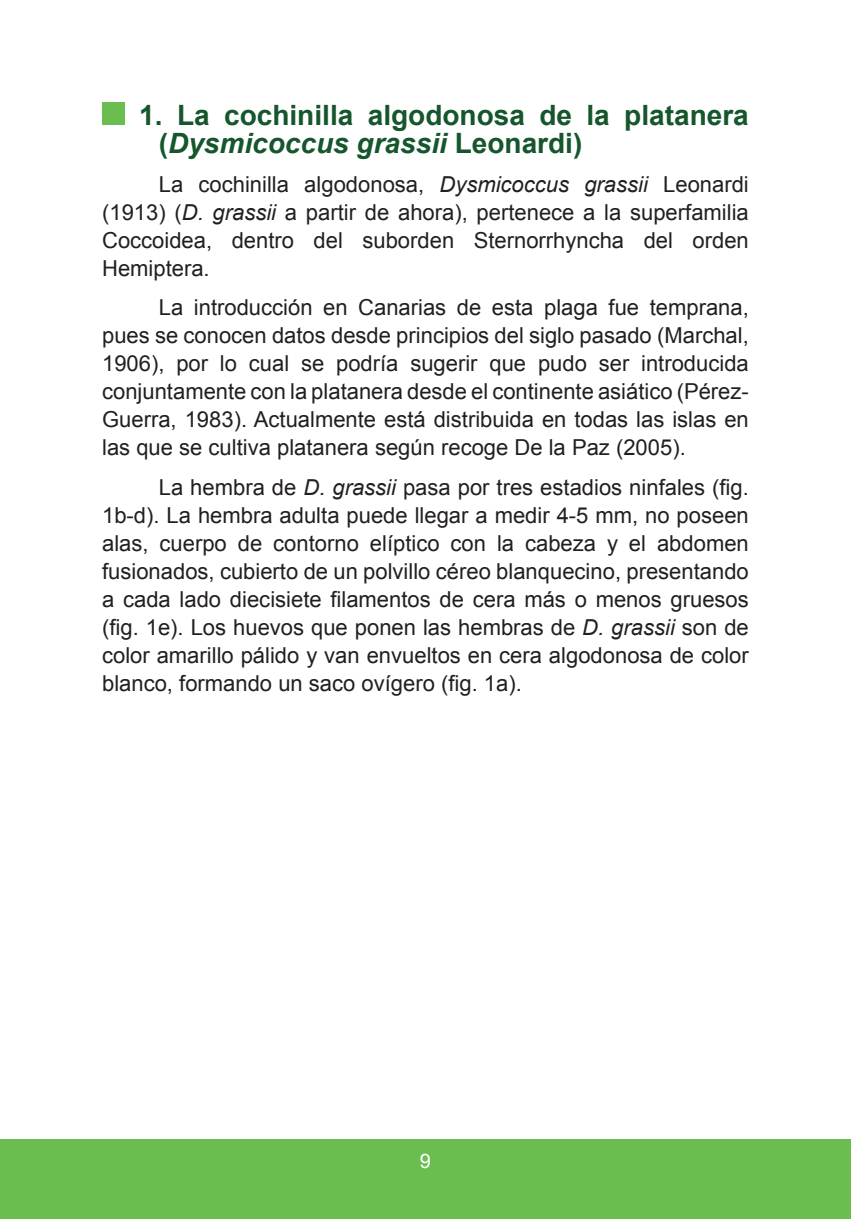
<style>
.page{position:relative;width:851px;height:1219px;background:#fff}
.page>*{position:absolute;margin:0;border:0;box-sizing:border-box;transform-origin:0 0}
.t1{font:700 28px/28px "Arial";color:#15562c}
.t2{font:22px/28px "Arial";color:#231f20;text-align:justify}
.t3{font:20px "Arial";color:#fff}
.s1{font-style:italic}
</style>
<div class="page">
<div style="left:0;top:1140px;width:850px;height:79px;background:#6abe50"></div>
<div style="left:102px;top:102px;width:23px;height:23px;background:#6abe50"></div>
<p class="t1" style="left:159px;top:102px;width:591px;text-indent:-20px">1. La cochinilla algodonosa de la platanera (<span class="s1">Dysmicoccus grassii</span> Leonardi)</p>
<p class="t2" style="left:102px;top:171px;width:648px;text-indent:57px">La cochinilla algodonosa, <span class="s1">Dysmicoccus grassii</span> Leonardi (1913) (<span class="s1">D. grassii</span> a partir de ahora), pertenece a la superfamilia Coccoidea, dentro del suborden Sternorrhyncha del orden Hemiptera.</p>
<p class="t2" style="left:102px;top:294px;width:648px;text-indent:57px">La introducción en Canarias de esta plaga fue temprana, pues se conocen datos desde principios del siglo pasado (Marchal, 1906), por lo cual se podría sugerir que pudo ser introducida conjuntamente con la platanera desde el continente asiático (Pérez-Guerra, 1983). Actualmente está distribuida en todas las islas en las que se cultiva platanera según recoge De la Paz (2005).</p>
<p class="t2" style="left:102px;top:473px;width:648px;text-indent:57px">La hembra de <span class="s1">D. grassii</span> pasa por tres estadios ninfales (fig.<br>1b-d). La hembra adulta puede llegar a medir 4-5 mm, no poseen alas, cuerpo de contorno elíptico con la cabeza y el abdomen fusionados, cubierto de un polvillo céreo blanquecino, presentando a cada lado diecisiete filamentos de cera más o menos gruesos (fig. 1e). Los huevos que ponen las hembras de <span class="s1">D. grassii</span> son de color amarillo pálido y van envueltos en cera algodonosa de color blanco, formando un saco ovígero (fig. 1a).</p>
<p class="t3" style="left:420px;top:1148px;width:13px">9</p>
</div>
